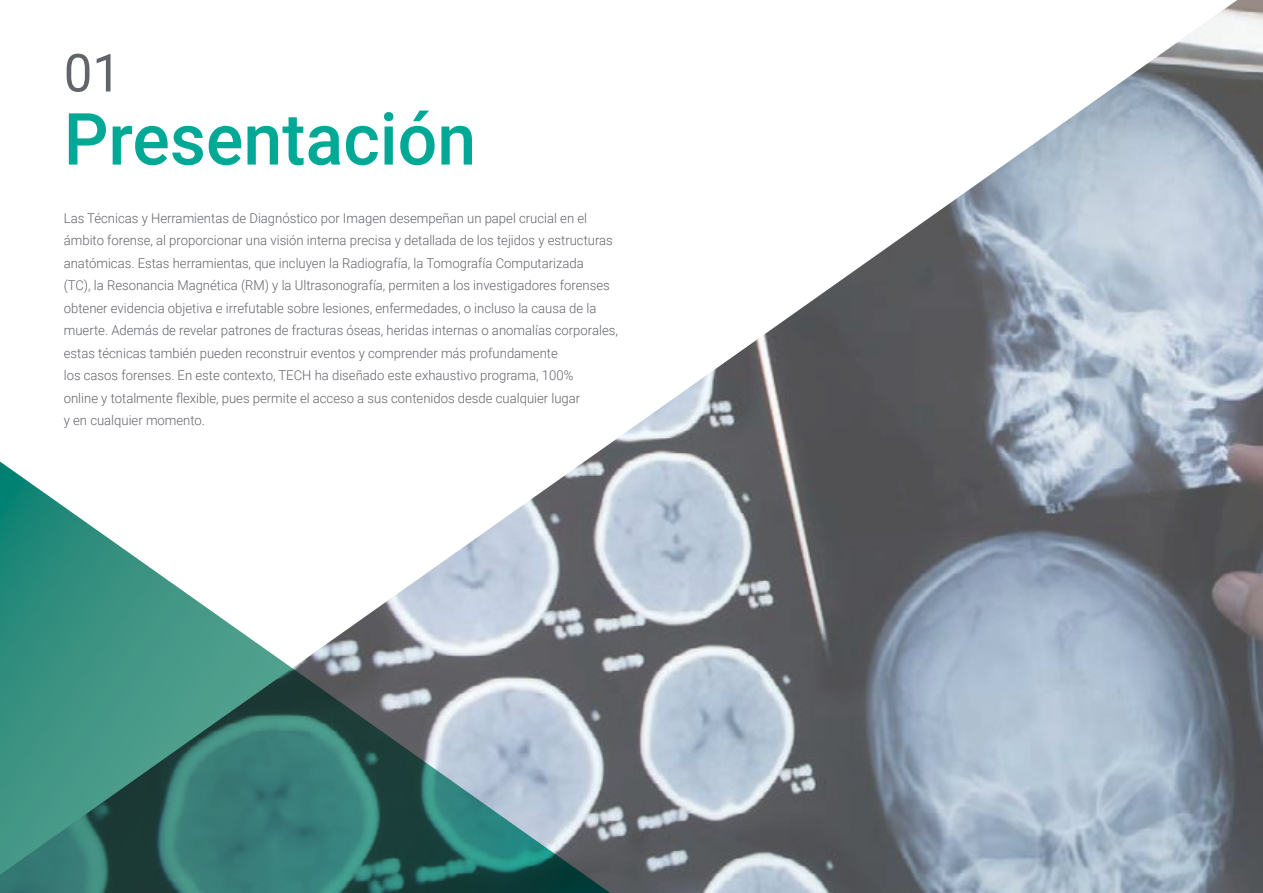
<style>
.page{position:relative;width:1263px;height:893px;background:#fff}
.page>*{position:absolute;margin:0;border:0;box-sizing:border-box;transform-origin:0 0}
.t1{font:500 72px "Roboto";color:#00a996}
.t2{font:52.5px "Roboto";color:#61646a}
.t3{font:300 13.5px/22.5px "Roboto";color:#61646a}
</style>
<div class="page">
<img style="left:606px;top:0;width:657px;height:893px">
<svg style="left:0;top:446px;width:640px;height:447px"></svg>
<h2 class="t2" style="left:64px;top:36px;width:59px">01</h2>
<h1 class="t1" style="left:64px;top:89px;width:414px">Presentación</h1>
<p class="t3" style="left:64px;top:206px;width:556px">Las Técnicas y Herramientas de Diagnóstico por Imagen desempeñan un papel crucial en el ámbito forense, al proporcionar una visión interna precisa y detallada de los tejidos y estructuras anatómicas. Estas herramientas, que incluyen la Radiografía, la Tomografía Computarizada<br>(TC), la Resonancia Magnética (RM) y la Ultrasonografía, permiten a los investigadores forenses obtener evidencia objetiva e irrefutable sobre lesiones, enfermedades, o incluso la causa de la muerte. Además de revelar patrones de fracturas óseas, heridas internas o anomalías corporales, estas técnicas también pueden reconstruir eventos y comprender más profundamente<br>los casos forenses. En este contexto, TECH ha diseñado este exhaustivo programa, 100%<br>online y totalmente flexible, pues permite el acceso a sus contenidos desde cualquier lugar<br>y en cualquier momento.</p>
</div>
